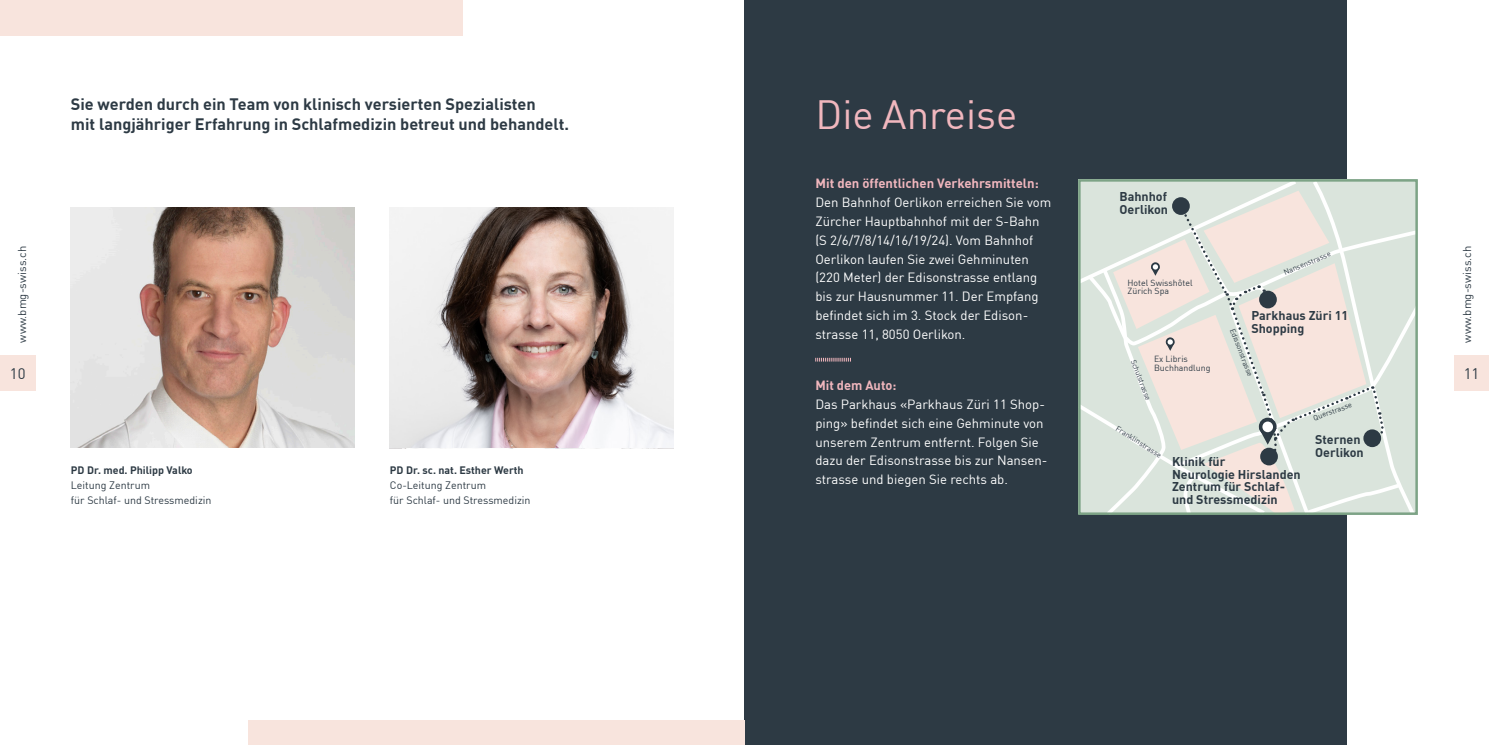
<style>
.page{position:relative;width:1489px;height:745px;background:#fff}
.page>*{position:absolute;margin:0;border:0;box-sizing:border-box;transform-origin:0 0}
.t1{font:40px "DINOT";color:#f1b7be}
.t2{font:700 16.25px/20px "DINOT";color:#2d3a44}
.t3{font:15px "DINOT";color:#2d3a44}
.t4{font:13.12px/18.8px "DINOT";color:#fff}
.t5{font:700 13.12px "DINOT";color:#f1b7be}
.t6{font:700 12.5px/12.5px "DINOT";color:#2d3a44}
.t7{font:11.25px "DINOT";color:#2d3a44}
.t8{font:10.62px/15px "DINOT";color:#2d3a44}
.t9{font:700 10.62px "DINOT";color:#2d3a44}
.t10{font:8.75px/8.8px "DINOT";color:#2d3a44}
.t11{font:7.5px "DINOT";color:#2d3a44}
</style>
<div class="page">
<img style="left:71px;top:207px;width:283px;height:240px">
<div style="left:744px;top:0;width:602px;height:744px;background:#2d3a44"></div>
<svg style="left:1078px;top:177px;width:340px;height:343px;background:#dfdfd9"></svg>
<div style="left:1258px;top:290px;width:18px;height:18px;background:#2d3a44;border-radius:50%"></div>
<div style="left:1078px;top:179px;width:339px;height:335px;border:2px solid #7da386"></div>
<div style="left:0;top:0;width:462px;height:35px;background:#f8e4dd"></div>
<div style="left:248px;top:719px;width:496px;height:25px;background:#f8e4dd"></div>
<svg style="left:815px;top:357px;width:36px;height:4px"></svg>
<img style="left:390px;top:207px;width:283px;height:240px">
<div style="left:0;top:354px;width:35px;height:36px;background:#f8e4dd"></div>
<div style="left:1453px;top:355px;width:35px;height:35px;background:#f8e4dd"></div>
<p class="t2" style="left:71px;top:93px;width:499px">Sie werden durch ein Team von klinisch versierten Spezialisten<br>mit langjähriger Erfahrung in Schlafmedizin betreut und behandelt.</p>
<h1 class="t1" style="left:815px;top:83px;width:203px">Die Anreise</h1>
<p class="t5" style="left:815px;top:173px;width:225px">Mit den öffentlichen Verkehrsmitteln:</p>
<p class="t4" style="left:815px;top:192px;width:237px">Den Bahnhof Oerlikon erreichen Sie vom Zürcher Hauptbahnhof mit der S-Bahn (S 2/6/7/8/14/16/19/24). Vom Bahnhof Oerlikon laufen Sie zwei Gehminuten (220 Meter) der Edisonstrasse entlang bis zur Hausnummer 11. Der Empfang befindet sich im 3. Stock der Edison&shy;strasse 11, 8050 Oerlikon.</p>
<p class="t6" style="left:1119px;top:189px;width:50px">Bahnhof<br>Oerlikon</p>
<p class="t7" style="left:14px;top:342px;width:98px;rotate:-90deg">www.bmg-swiss.ch</p>
<p class="t7" style="left:1458px;top:342px;width:98px;rotate:-90deg">www.bmg-swiss.ch</p>
<p class="t11" style="left:1281px;top:267px;width:52px;rotate:-22deg">Nansenstrasse</p>
<p class="t10" style="left:1127px;top:277px;width:67px">Hotel Swisshôtel<br>Zürich Spa</p>
<p class="t6" style="left:1251px;top:308px;width:98px">Parkhaus Züri 11</p>
<p class="t11" style="left:1237px;top:326px;width:52px;rotate:69deg">Edissonstrasse</p>
<p class="t6" style="left:1251px;top:321px;width:54px">Shopping</p>
<p class="t10" style="left:1153px;top:353px;width:58px">Ex Libris<br>Buchhandlung</p>
<p class="t11" style="left:1138px;top:357px;width:45px;rotate:69deg">Schulstrasse</p>
<p class="t11" style="left:1119px;top:422px;width:54px;rotate:32deg">Franklinstrasse</p>
<p class="t3" style="left:10px;top:361px;width:17px">10</p>
<p class="t3" style="left:1463px;top:361px;width:17px">11</p>
<p class="t5" style="left:815px;top:375px;width:82px">Mit dem Auto:</p>
<p class="t4" style="left:815px;top:393px;width:233px">Das Parkhaus «Parkhaus Züri 11 Shop&shy;ping» befindet sich eine Gehminute von unserem Zentrum entfernt. Folgen Sie dazu der Edisonstrasse bis zur Nansen&shy;strasse und biegen Sie rechts ab.</p>
<p class="t11" style="left:1311px;top:412px;width:42px;rotate:-20deg">Querstrasse</p>
<p class="t6" style="left:1314px;top:432px;width:50px">Sternen<br>Oerlikon</p>
<p class="t6" style="left:1171px;top:454px;width:130px">Klinik für<br>Neurologie Hirslanden<br>Zentrum für Schlaf&shy;und Stressmedizin</p>
<p class="t9" style="left:71px;top:462px;width:123px">PD Dr. med. Philipp Valko</p>
<p class="t8" style="left:71px;top:476px;width:142px">Leitung Zentrum<br>für Schlaf- und Stressmedizin</p>
<p class="t9" style="left:390px;top:462px;width:135px">PD Dr. sc. nat. Esther Werth</p>
<p class="t8" style="left:390px;top:476px;width:142px">Co-Leitung Zentrum<br>für Schlaf- und Stressmedizin</p>
</div>
